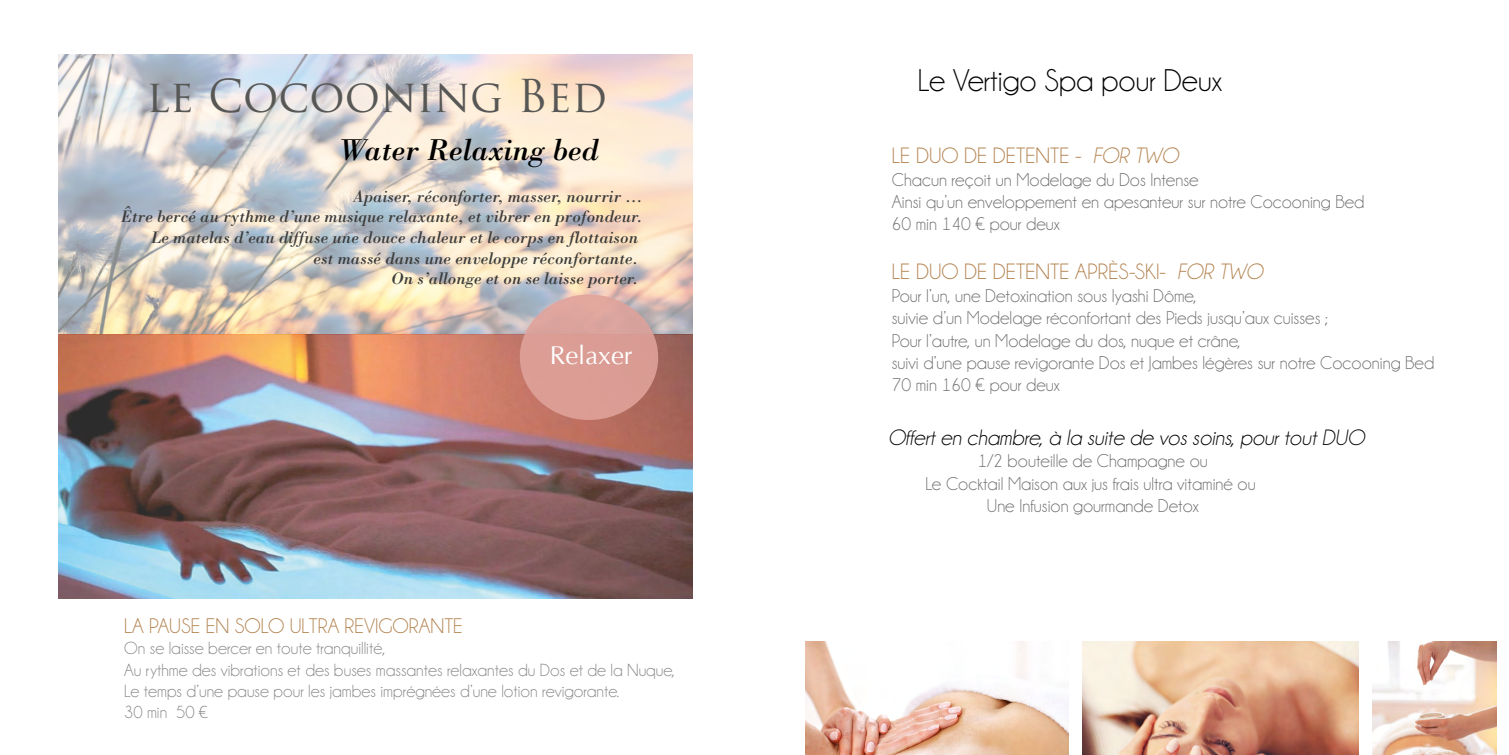
<style>
.page{position:relative;width:1509px;height:755px;background:#fff}
.page>*{position:absolute;margin:0;border:0;box-sizing:border-box;transform-origin:0 0}
.t1{font:44.1px "Trajan Pro";color:#575756}
.t2{font:31.68px "Champagne&Limousines";color:#000}
.t3{font:italic 30.97px "Bodoni";color:#000}
.t4{font:25.72px "Optima";color:#fff}
.t5{font:22.4px "Champagne&Limousines";color:#b17f4a}
.t6{font:italic 22.4px "Champagne&Limousines";color:#000}
.t7{font:21.18px "Champagne&Limousines";color:#b17f4a}
.t8{font:18.55px/22.4px "Champagne&Limousines";color:#706f6f}
.t9{font:17.68px/21.2px "Champagne&Limousines";color:#878787}
.t10{font:italic 17.15px/20.7px "Bodoni";color:#3c3c3b;text-align:right}
.s1{font-style:italic}
</style>
<div class="page">
<img style="left:1082px;top:641px;width:414px;height:113px">
<img style="left:805px;top:641px;width:263px;height:113px">
<div style="left:1359px;top:594px;width:12px;height:160px;background:#fff"></div>
<img style="left:58px;top:54px;width:634px;height:544px">
<div style="left:520px;top:294px;width:138px;height:125px;background:#db9d94;border-radius:50%"></div>
<h1 class="t1" style="left:146px;top:67px;width:462px">le Cocooning Bed</h1>
<h3 class="t3" style="left:339px;top:131px;width:261px">Water Relaxing bed</h3>
<p class="t10" style="left:121px;top:185px;width:523px">Apaiser, réconforter, masser, nourrir ...<br>Être bercé au rythme d’une musique relaxante, et vibrer en profondeur.<br>Le matelas d’eau diffuse une douce chaleur et le corps en flottaison<br>est massé dans une enveloppe réconfortante.<br>On s’allonge et on se laisse porter.</p>
<h3 class="t4" style="left:549px;top:340px;width:84px">Relaxer</h3>
<p class="t7" style="left:124px;top:614px;width:340px">LA PAUSE EN SOLO ULTRA REVIGORANTE</p>
<p class="t9" style="left:124px;top:637px;width:552px">On se laisse bercer en toute tranquillité,<br>Au rythme des vibrations et des buses massantes relaxantes du Dos et de la Nuque, Le temps d’une pause pour les jambes imprégnées d’une lotion revigorante.<br>30 min 50 €</p>
<h2 class="t2" style="left:917px;top:64px;width:305px">Le Vertigo Spa pour Deux</h2>
<p class="t5" style="left:891px;top:144px;width:288px">LE DUO DE DETENTE - <span class="s1">FOR TWO</span></p>
<p class="t8" style="left:891px;top:168px;width:474px">Chacun reçoit un Modelage du Dos Intense<br>Ainsi qu’un enveloppement en apesanteur sur notre Cocooning Bed<br>60 min 140 € pour deux</p>
<p class="t5" style="left:891px;top:260px;width:372px">LE DUO DE DETENTE APRÈS-SKI- <span class="s1">FOR TWO</span></p>
<p class="t8" style="left:891px;top:284px;width:544px">Pour l’un, une Detoxination sous Iyashi Dôme,<br>suivie d’un Modelage réconfortant des Pieds jusqu’aux cuisses ;<br>Pour l’autre, un Modelage du dos, nuque et crâne,<br>suivi d’une pause revigorante Dos et Jambes légères sur notre Cocooning Bed 70 min 160 € pour deux</p>
<p class="t6" style="left:888px;top:426px;width:478px">Offert en chambre, à la suite de vos soins, pour tout DUO</p>
<p class="t8" style="left:925px;top:449px;width:332px;text-align:center">1/2 bouteille de Champagne ou<br>Le Cocktail Maison aux jus frais ultra vitaminé ou<br>Une Infusion gourmande Detox</p>
</div>
